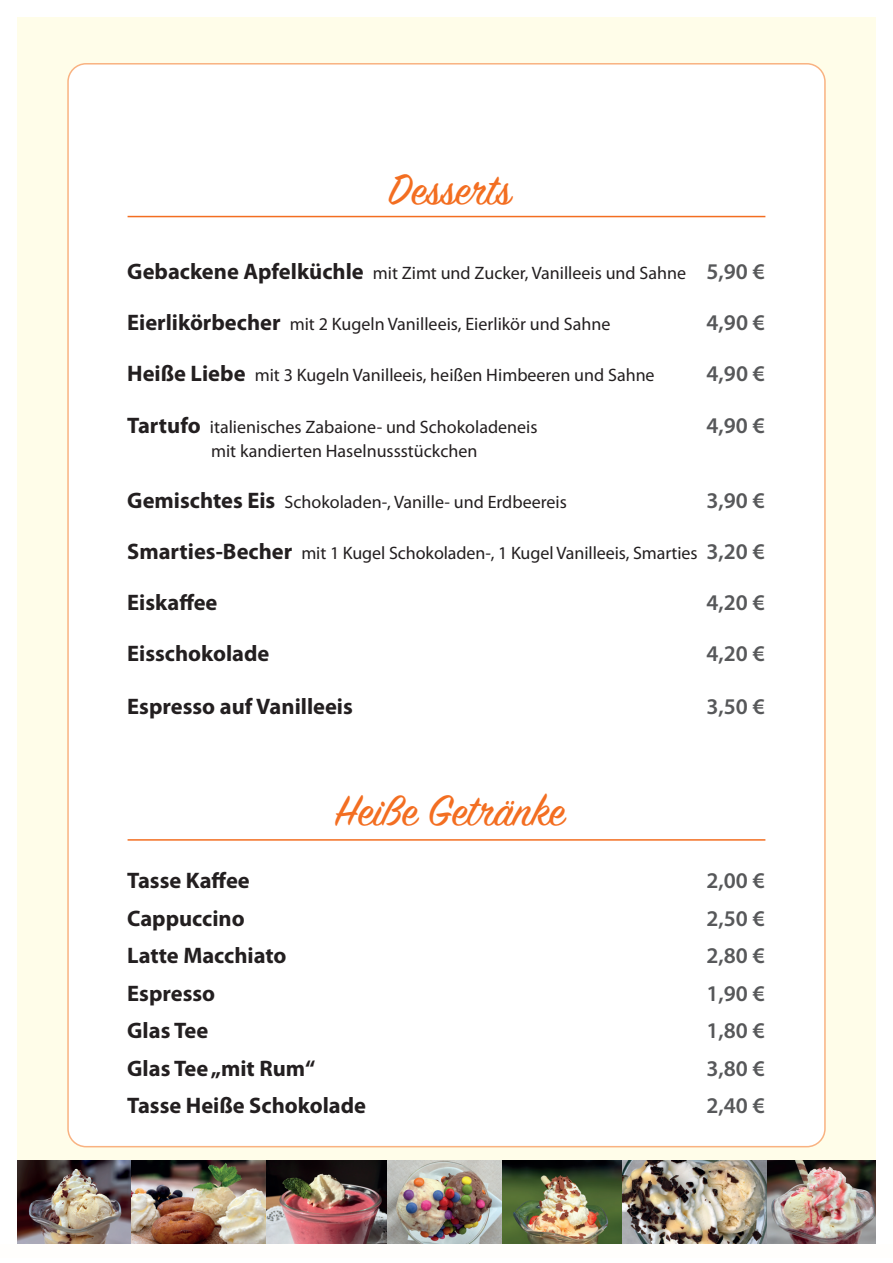
<style>
.page{position:relative;width:893px;height:1263px;background:#fff}
.page>*{position:absolute;margin:0;border:0;box-sizing:border-box;transform-origin:0 0}
.t1{font:48px "Sign Painter House Script";color:#f36e21}
.t2{font:700 22.5px "Myriad Pro";color:#231f20}
.t3{font:600 22.5px "Myriad Pro";color:#57585a}
.t4{font:18px "Myriad Pro";color:#231f20}
.s1{font-weight:700;font-size:22.5px}
.s2{font-weight:600;font-size:22.5px;color:#57585a}
</style>
<div class="page">
<div style="left:17px;top:17px;width:859px;height:1229px;background:#fffde9"></div>
<div style="left:68px;top:64px;width:757px;height:1083px;background:#fff;border-radius:18px"></div>
<hr style="left:128px;top:839px;width:637px;height:2px;background:#f36e21">
<hr style="left:128px;top:216px;width:637px;height:1px;background:#f36e21">
<img style="left:18px;top:1160px;width:249px;height:84px">
<img style="left:267px;top:1160px;width:609px;height:84px">
<div style="left:0;top:1244px;width:893px;height:13px;background:#fffefc"></div>
<h1 class="t1" style="left:388px;top:160px;width:124px">Desserts</h1>
<p class="t4" style="left:127px;top:262px;width:639px"><span class="s1">Gebackene Apfelküchle</span> mit Zimt und Zucker, Vanilleeis und Sahne <span class="s2">5,90 €</span></p>
<p class="t4" style="left:127px;top:313px;width:485px"><span class="s1">Eierlikörbecher</span> mit 2 Kugeln Vanilleeis, Eierlikör und Sahne</p>
<p class="t3" style="left:707px;top:308px;width:60px">4,90 €</p>
<p class="t4" style="left:127px;top:364px;width:529px"><span class="s1">Heiße Liebe</span> mit 3 Kugeln Vanilleeis, heißen Himbeeren und Sahne</p>
<p class="t3" style="left:706px;top:359px;width:60px">4,90 €</p>
<p class="t4" style="left:127px;top:416px;width:412px"><span class="s1">Tartufo</span> italienisches Zabaione- und Schokoladeneis</p>
<p class="t3" style="left:706px;top:411px;width:60px">4,90 €</p>
<p class="t4" style="left:211px;top:440px;width:268px">mit kandierten Haselnussstückchen</p>
<p class="t4" style="left:127px;top:491px;width:441px"><span class="s1">Gemischtes Eis</span> Schokoladen-, Vanille- und Erdbeereis</p>
<p class="t3" style="left:706px;top:486px;width:60px">3,90 €</p>
<p class="t4" style="left:127px;top:542px;width:639px"><span class="s1">Smarties-Becher</span> mit 1 Kugel Schokoladen-, 1 Kugel Vanilleeis, Smarties <span class="s2">3,20 €</span></p>
<p class="t2" style="left:127px;top:588px;width:92px">Eiskaffee</p>
<p class="t3" style="left:706px;top:588px;width:60px">4,20 €</p>
<p class="t2" style="left:127px;top:639px;width:144px">Eisschokolade</p>
<p class="t3" style="left:706px;top:639px;width:60px">4,20 €</p>
<p class="t2" style="left:127px;top:691px;width:227px">Espresso auf Vanilleeis</p>
<p class="t3" style="left:706px;top:692px;width:60px">3,50 €</p>
<h1 class="t1" style="left:335px;top:782px;width:232px">Heiße Getränke</h1>
<p class="t2" style="left:127px;top:866px;width:124px">Tasse Kaffee</p>
<p class="t3" style="left:706px;top:866px;width:60px">2,00 €</p>
<p class="t2" style="left:127px;top:904px;width:119px">Cappuccino</p>
<p class="t3" style="left:706px;top:904px;width:60px">2,50 €</p>
<p class="t2" style="left:127px;top:941px;width:161px">Latte Macchiato</p>
<p class="t3" style="left:706px;top:941px;width:60px">2,80 €</p>
<p class="t2" style="left:127px;top:979px;width:90px">Espresso</p>
<p class="t3" style="left:706px;top:979px;width:60px">1,90 €</p>
<p class="t2" style="left:127px;top:1016px;width:83px">Glas Tee</p>
<p class="t3" style="left:706px;top:1016px;width:60px">1,80 €</p>
<p class="t2" style="left:127px;top:1054px;width:190px">Glas Tee „mit Rum“</p>
<p class="t3" style="left:706px;top:1054px;width:60px">3,80 €</p>
<p class="t2" style="left:127px;top:1091px;width:240px">Tasse Heiße Schokolade</p>
<p class="t3" style="left:706px;top:1091px;width:60px">2,40 €</p>
</div>
